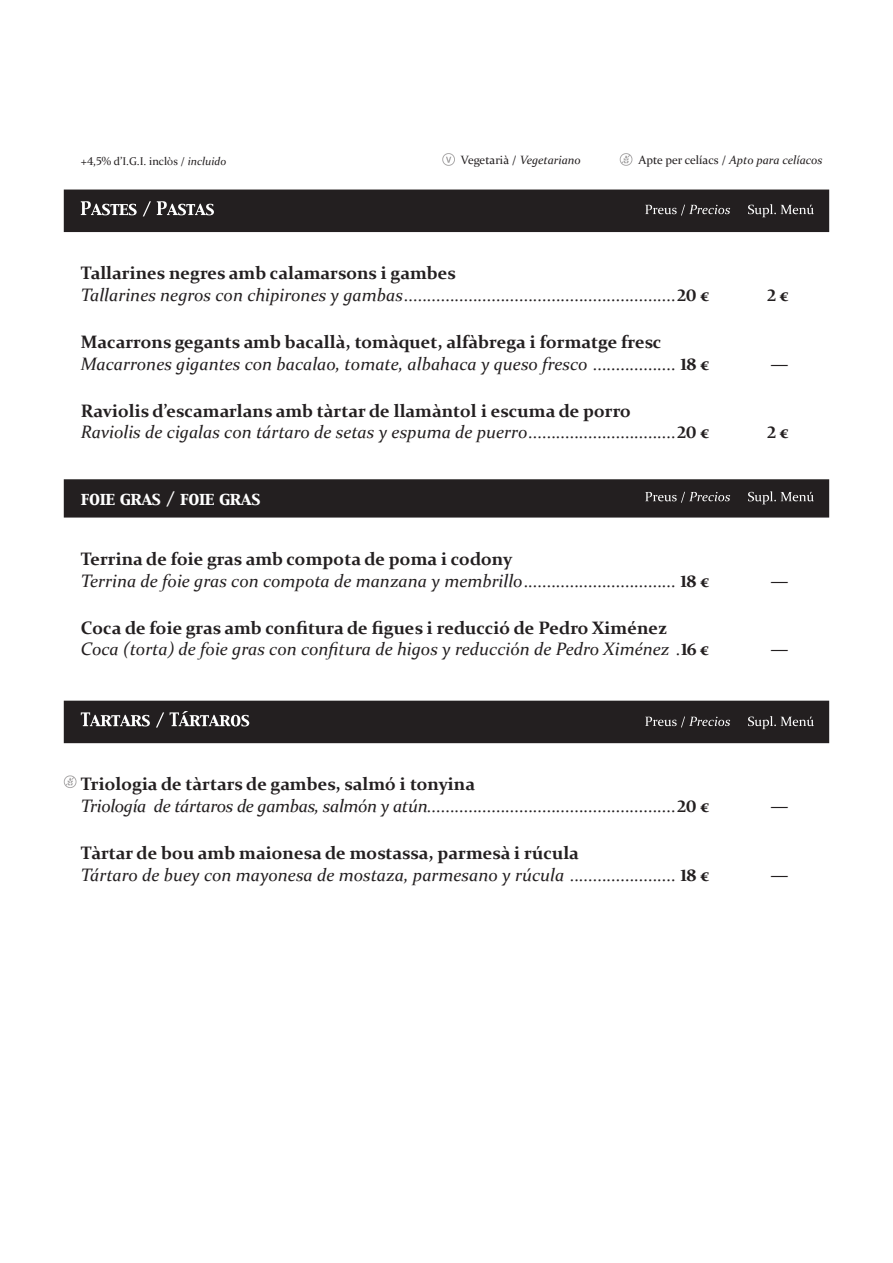
<style>
.page{position:relative;width:893px;height:1263px;background:#fff}
.page>*{position:absolute;margin:0;border:0;box-sizing:border-box;transform-origin:0 0}
._2º_idioma_pescados{font:italic 18px "Constantia";color:#231f20}
.text___gran{font:700 18px "Constantia";color:#231f20}
._2º_idioma_pescados-2{font:italic 18px "Constantia";letter-spacing:-.02em;color:#231f20}
.titulo_plato_entrant{font:16.5px "Capitals";letter-spacing:-.025em;color:#fff}
._2º_idioma_pescados-3{font:700 16.5px "Constantia";color:#231f20}
.t1{font:italic 12px "Constantia";color:#231f20}
.tit_precios{font:11.25px "Constantia";color:#231f20}
.s1{font-style:italic}
.s2{font-style:normal}
.s3{font-weight:700;font-style:normal;font-size:16.5px}
</style>
<div class="page">
<div style="left:64px;top:190px;width:765px;height:42px;background:#231f20"></div>
<div style="left:64px;top:479px;width:765px;height:38px;background:#231f20"></div>
<div style="left:64px;top:701px;width:765px;height:42px;background:#231f20"></div>
<svg style="left:81px;top:201px;width:133px;height:15px"></svg>
<svg style="left:81px;top:711px;width:168px;height:16px"></svg>
<svg style="left:64px;top:775px;width:13px;height:13px"></svg>
<svg style="left:645px;top:204px;width:169px;height:13px"></svg>
<svg style="left:645px;top:491px;width:169px;height:13px"></svg>
<svg style="left:645px;top:716px;width:169px;height:13px"></svg>
<svg style="left:620px;top:153px;width:12px;height:13px"></svg>
<svg style="left:442px;top:153px;width:13px;height:13px"></svg>
<p class="tit_precios" style="left:81px;top:154px;width:147px">+4,5% d’I.G.I. inclòs / <span class="s1">incluido</span></p>
<p class="t1" style="left:461px;top:151px;width:122px"><span class="s2">Vegetarià /</span> Vegetariano</p>
<p class="t1" style="left:638px;top:152px;width:186px"><span class="s2">Apte per celíacs /</span> Apto para celíacos</p>
<p class="text___gran" style="left:81px;top:261px;width:376px">Tallarines negres amb calamarsons i gambes</p>
<p class="_2º_idioma_pescados" style="left:81px;top:282px;width:630px">Tallarines negros con chipirones y gambas...........................................................<span class="s3">20 €</span></p>
<p class="_2º_idioma_pescados-3" style="left:767px;top:284px;width:23px">2 €</p>
<p class="text___gran" style="left:81px;top:329px;width:582px">Macarrons gegants amb bacallà, tomàquet, alfàbrega i formatge fresc</p>
<p class="_2º_idioma_pescados" style="left:81px;top:351px;width:629px">Macarrones gigantes con bacalao, tomate, albahaca y queso fresco .................. <span class="s3">18 €</span></p>
<p class="_2º_idioma_pescados" style="left:770px;top:351px;width:19px">—</p>
<p class="text___gran" style="left:81px;top:398px;width:552px">Raviolis d’escamarlans amb tàrtar de llamàntol i escuma de porro</p>
<p class="_2º_idioma_pescados" style="left:81px;top:420px;width:630px">Raviolis de cigalas con tártaro de setas y espuma de puerro................................<span class="s3">20 €</span></p>
<p class="_2º_idioma_pescados-3" style="left:767px;top:421px;width:23px">2 €</p>
<p class="titulo_plato_entrant" style="left:81px;top:487px;width:181px">FOIE GRAS / FOIE GRAS</p>
<p class="text___gran" style="left:81px;top:546px;width:433px">Terrina de foie gras amb compota de poma i codony</p>
<p class="_2º_idioma_pescados" style="left:81px;top:568px;width:629px">Terrina de foie gras con compota de manzana y membrillo................................. <span class="s3">18 €</span></p>
<p class="_2º_idioma_pescados" style="left:770px;top:568px;width:19px">—</p>
<p class="text___gran" style="left:81px;top:615px;width:588px">Coca de foie gras amb confitura de figues i reducció de Pedro Ximénez</p>
<p class="_2º_idioma_pescados" style="left:81px;top:637px;width:629px">Coca (torta) de foie gras con confitura de higos y reducción de Pedro Ximénez .<span class="s3">16 €</span></p>
<p class="_2º_idioma_pescados" style="left:770px;top:637px;width:19px">—</p>
<p class="text___gran" style="left:81px;top:772px;width:396px">Triologia de tàrtars de gambes, salmó i tonyina</p>
<p class="_2º_idioma_pescados-2" style="left:81px;top:793px;width:630px">Triología de tártaros de gambas, salmón y atún......................................................<span class="s3">20 €</span></p>
<p class="_2º_idioma_pescados" style="left:770px;top:793px;width:19px">—</p>
<p class="text___gran" style="left:81px;top:840px;width:500px">Tàrtar de bou amb maionesa de mostassa, parmesà i rúcula</p>
<p class="_2º_idioma_pescados" style="left:81px;top:862px;width:629px">Tártaro de buey con mayonesa de mostaza, parmesano y rúcula ....................... <span class="s3">18 €</span></p>
<p class="_2º_idioma_pescados" style="left:770px;top:862px;width:19px">—</p>
</div>
